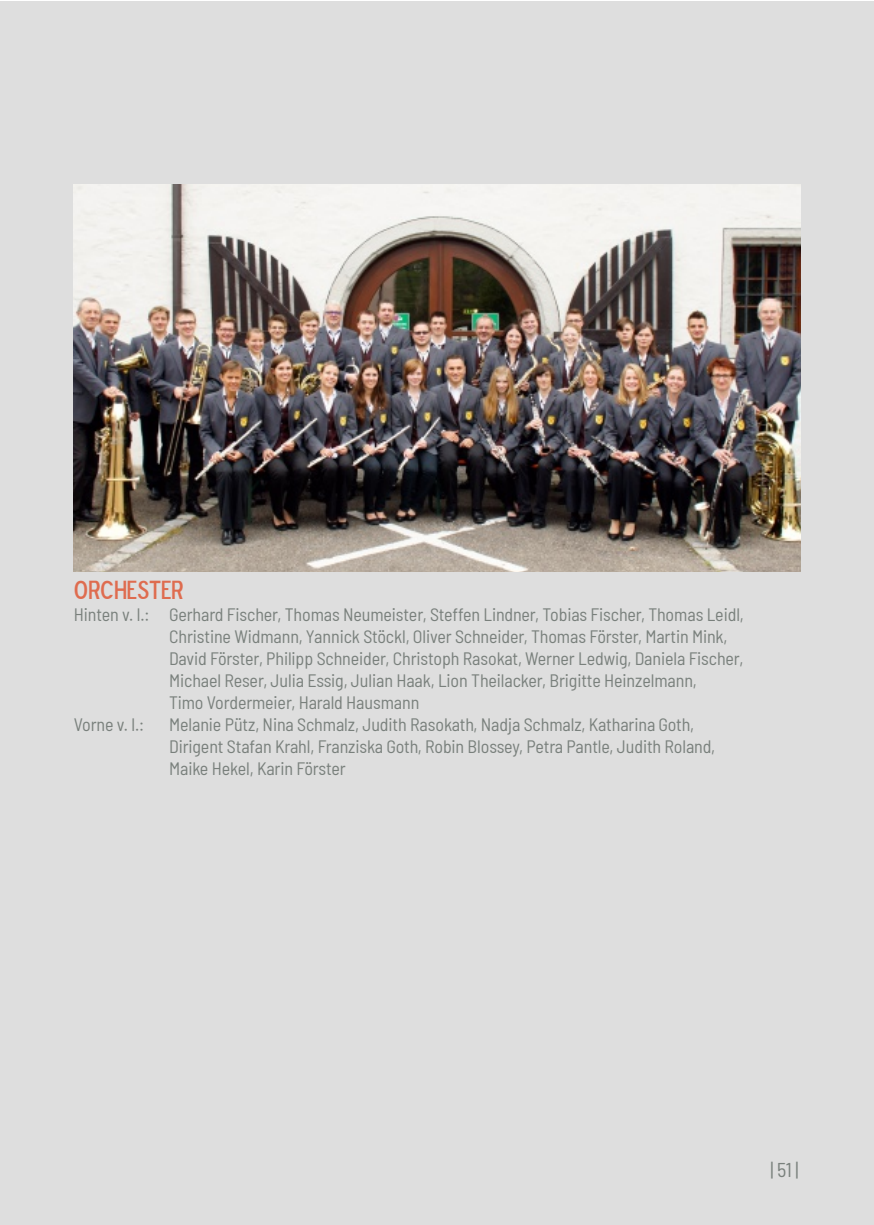
<style>
.page{position:relative;width:874px;height:1225px;background:#fff}
.page>*{position:absolute;margin:0;border:0;box-sizing:border-box;transform-origin:0 0}
.t1{font:26px "Blue Highway D Type";letter-spacing:-.005em;color:#de6c4f}
.t2{font:semi-condensed 20px "Barlow";color:#79807c}
.t3{font:semi-condensed 18px/22px "Barlow";letter-spacing:-.005em;color:#79807c}
</style>
<div class="page">
<div style="left:0;top:1px;width:873px;height:1224px;background:#dedede"></div>
<img style="left:74px;top:185px;width:725px;height:387px">
<h1 class="t1" style="left:74px;top:573px;width:111px">ORCHESTER</h1>
<p class="t3" style="left:74px;top:603px;width:671px">Hinten v. l.: Gerhard Fischer, Thomas Neumeister, Steffen Lindner, Tobias Fischer, Thomas Leidl,</p>
<p class="t3" style="left:169px;top:625px;width:559px">Christine Widmann, Yannick Stöckl, Oliver Schneider, Thomas Förster, Martin Mink,</p>
<p class="t3" style="left:169px;top:647px;width:575px">David Förster, Philipp Schneider, Christoph Rasokat, Werner Ledwig, Daniela Fischer,</p>
<p class="t3" style="left:169px;top:669px;width:528px">Michael Reser, Julia Essig, Julian Haak, Lion Theilacker, Brigitte Heinzelmann,</p>
<p class="t3" style="left:169px;top:691px;width:252px">Timo Vordermeier, Harald Hausmann</p>
<p class="t3" style="left:74px;top:713px;width:72px">Vorne v. l.:</p>
<p class="t3" style="left:169px;top:713px;width:547px">Melanie Pütz, Nina Schmalz, Judith Rasokath, Nadja Schmalz, Katharina Goth,<br>Dirigent Stafan Krahl, Franziska Goth, Robin Blossey, Petra Pantle, Judith Roland,<br>Maike Hekel, Karin Förster</p>
<p class="t2" style="left:770px;top:1157px;width:30px">|51|</p>
</div>
